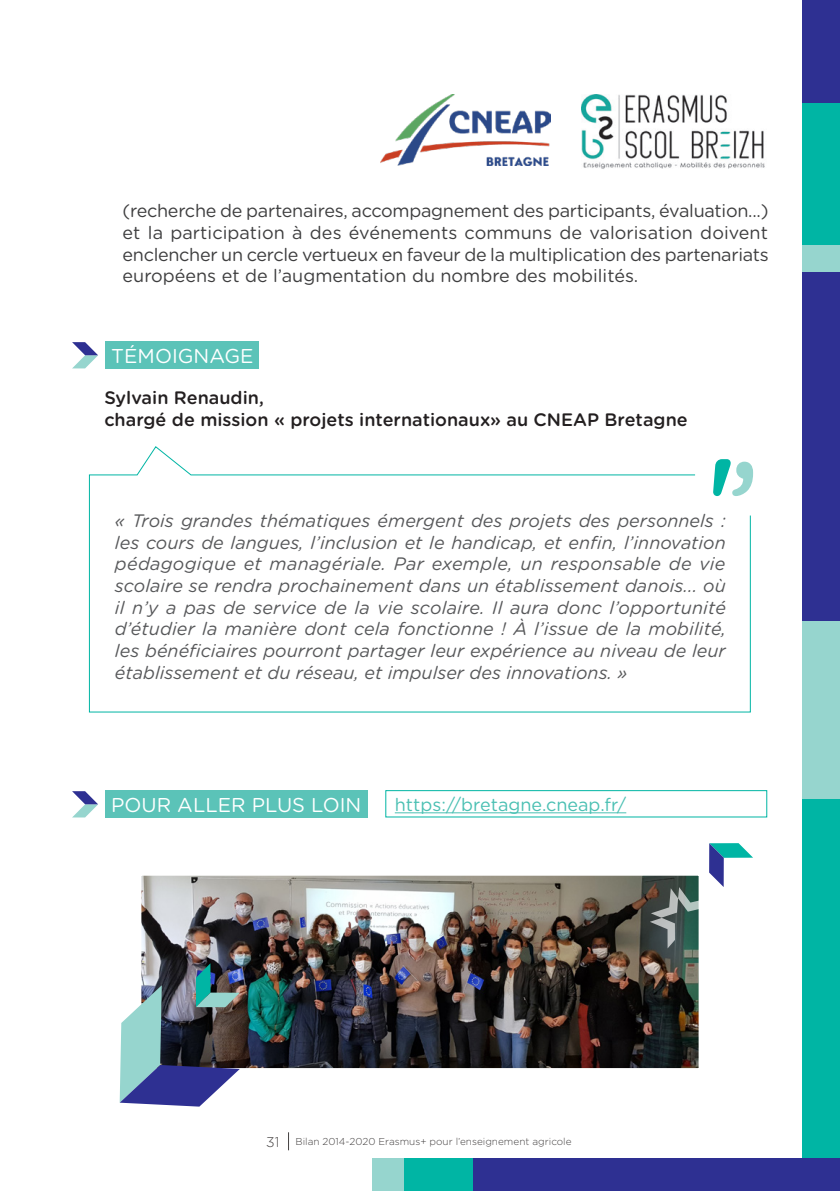
<style>
.page{position:relative;width:840px;height:1191px;background:#fff}
.page>*{position:absolute;margin:0;border:0;box-sizing:border-box;transform-origin:0 0}
.t1{font:20px "Gotham Rounded";color:#fff}
.t2{font:italic 18px/21.6px "Gotham Rounded";color:#57585a;text-align:justify}
.t3{font:18px/21.6px "Gotham Rounded";color:#3e3e3f;text-align:justify}
.t4{font:500 18px "Gotham Rounded";color:#231f20}
.t5{font:18px "Gotham Rounded";color:#4bc0b3}
.t6{font:300 10px "Gotham Rounded";color:#444141}
.s1{font-size:14px}
</style>
<div class="page">
<svg style="left:288px;top:1132px;width:1px;height:18px"></svg>
<img style="left:142px;top:876px;width:555px;height:191px">
<div style="left:137px;top:871px;width:565px;height:201px;border:4px solid #fff"></div>
<hr style="left:394px;top:812px;width:232px;height:1px;background:#4bc0b3">
<div style="left:385px;top:790px;width:381px;height:27px;border:1px solid #00b5a4"></div>
<div style="left:105px;top:341px;width:154px;height:27px;background:#5bc3b8"></div>
<div style="left:105px;top:790px;width:262px;height:27px;background:#5bc3b8"></div>
<svg style="left:72px;top:342px;width:26px;height:26px"></svg>
<svg style="left:72px;top:791px;width:26px;height:26px"></svg>
<img style="left:120px;top:963px;width:120px;height:143px">
<svg style="left:649px;top:843px;width:103px;height:105px"></svg>
<img style="left:380px;top:94px;width:170px;height:71px">
<img style="left:581px;top:94px;width:184px;height:75px">
<div style="left:801px;top:799px;width:38px;height:392px;background:#00b5a4"></div>
<div style="left:801px;top:102px;width:38px;height:144px;background:#00b5a4"></div>
<div style="left:801px;top:246px;width:38px;height:235px;background:#96d5ce"></div>
<div style="left:801px;top:272px;width:38px;height:349px;background:#2e3092"></div>
<div style="left:472px;top:1158px;width:367px;height:33px;background:#2e3092"></div>
<div style="left:372px;top:1158px;width:32px;height:33px;background:#96d5ce"></div>
<div style="left:404px;top:1158px;width:68px;height:33px;background:#00b5a4"></div>
<div style="left:801px;top:0;width:38px;height:102px;background:#2e3092"></div>
<div style="left:801px;top:621px;width:38px;height:178px;background:#96d5ce"></div>
<svg style="left:88px;top:446px;width:662px;height:267px"></svg>
<svg style="left:712px;top:459px;width:40px;height:37px"></svg>
<p class="t3" style="left:122px;top:199px;width:647px">(recherche de partenaires, accompagnement des participants, évaluation...) et la participation à des événements communs de valorisation doivent enclencher un cercle vertueux en faveur de la multiplication des partenariats européens et de l’augmentation du nombre des mobilités.</p>
<p class="t1" style="left:111px;top:342px;width:144px">TÉMOIGNAGE</p>
<p class="t4" style="left:104px;top:385px;width:161px">Sylvain Renaudin,</p>
<p class="t4" style="left:104px;top:407px;width:584px">chargé de mission « projets internationaux» au CNEAP Bretagne</p>
<p class="t2" style="left:115px;top:509px;width:612px">« Trois grandes thématiques émergent des projets des personnels : les cours de langues, l’inclusion et le handicap, et enfin, l’innovation pédagogique et managériale. Par exemple, un responsable de vie scolaire se rendra prochainement dans un établissement danois... où il n’y a pas de service de la vie scolaire. Il aura donc l’opportunité d’étudier la manière dont cela fonctionne ! À l’issue de la mobilité, les bénéficiaires pourront partager leur expérience au niveau de leur établissement et du réseau, et impulser des innovations. »</p>
<p class="t1" style="left:111px;top:791px;width:251px">POUR ALLER PLUS LOIN</p>
<p class="t5" style="left:394px;top:792px;width:233px">https://bretagne.cneap.fr/</p>
<p class="t6" style="left:266px;top:1134px;width:307px"><span class="s1">31</span> Bilan 2014-2020 Erasmus+ pour l’enseignement agricole</p>
</div>
